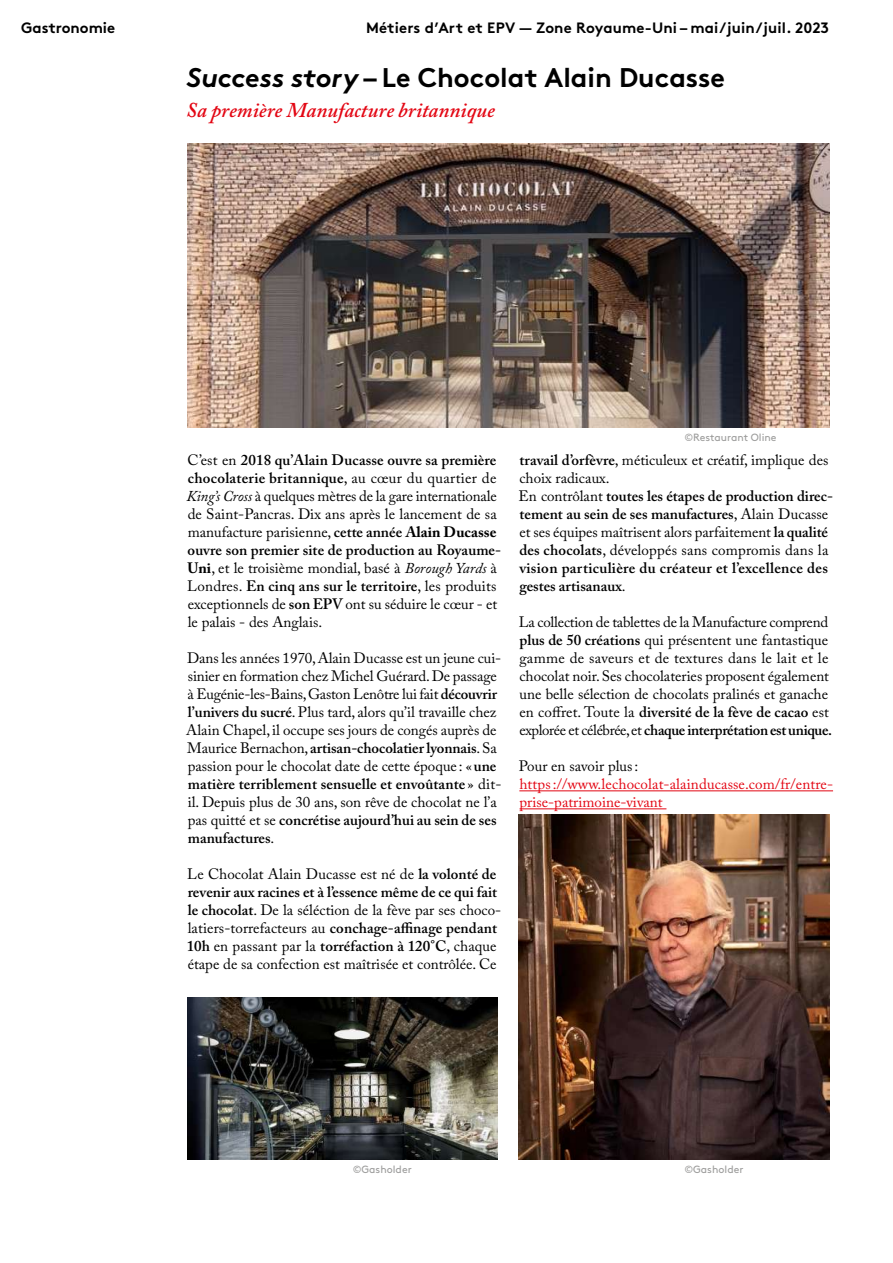
<style>
.page{position:relative;width:893px;height:1263px;background:#fff}
.page>*{position:absolute;margin:0;border:0;box-sizing:border-box;transform-origin:0 0}
.t1{font:700 27px "Brown Std";color:#000}
.t2{font:italic 600 21px "Adobe Caslon Pro";color:#e30613}
.t3{font:15px/18px "Adobe Caslon Pro";color:#000}
.t4{font:600 15px/18px "Adobe Caslon Pro";color:#000}
.t5{font:15px/18px "Adobe Caslon Pro";letter-spacing:.01em;color:#e30613}
.t6{font:700 15px "Brown Std";letter-spacing:.01em;color:#000}
.t7{font:10.5px "Brown Std";color:#9d9d9c}
.s1{font-style:italic}
.s2{font-weight:600}
.s3{font-weight:700}
.s4{font-weight:400}
</style>
<div class="page">
<img style="left:187px;top:143px;width:642px;height:284px">
<hr style="left:519px;top:790px;width:314px;height:1px;background:#e30613">
<hr style="left:520px;top:808px;width:146px;height:1px;background:#e30613">
<img style="left:187px;top:998px;width:310px;height:161px">
<img style="left:519px;top:814px;width:310px;height:345px">
<p class="t6" style="left:21px;top:18px;width:95px">Gastronomie</p>
<p class="t6" style="left:366px;top:18px;width:464px">Métiers d’Art et EPV — Zone Royaume-Uni – mai/juin/juil. 2023</p>
<h1 class="t1" style="left:186px;top:61px;width:540px"><span class="s1">Success story</span> – Le Chocolat Alain Ducasse</h1>
<h2 class="t2" style="left:186px;top:98px;width:310px">Sa première Manufacture britannique</h2>
<p class="t3" style="left:186px;top:451px;width:316px">C’est en <span class="s2">2018 qu’Alain Ducasse ouvre sa première chocolaterie britannique</span>, au cœur du quartier de <span class="s1">King’s Cross</span> à quelques mètres de la gare internationale de Saint-Pancras. Dix ans après le lancement de sa manufacture parisienne, <span class="s2">cette année</span> <span class="s3">Alain Ducasse </span><span class="s2">ouvre son premier site de production au Royaume-</span><span class="s3">Uni</span>, et le troisième mondial, basé à <span class="s1">Borough Yards</span> à Londres. <span class="s2">En cinq ans sur le territoire</span>, les produits exceptionnels de <span class="s2">son EPV</span> ont su séduire le cœur - et le palais - des Anglais.</p>
<p class="t3" style="left:186px;top:649px;width:317px">Dans les années 1970, Alain Ducasse est un jeune cui&shy;sinier en formation chez Michel Guérard. De passage à Eugénie-les-Bains, Gaston Lenôtre lui fait <span class="s2">découvrir l’univers du sucré</span>. Plus tard, alors qu’il travaille chez Alain Chapel, il occupe ses jours de congés auprès de Maurice Bernachon, <span class="s2">artisan-chocolatier lyonnais</span>. Sa passion pour le chocolat date de cette époque : «<span class="s2">une matière terriblement sensuelle et envoûtante</span> » dit&shy;il. Depuis plus de 30 ans, son rêve de chocolat ne l’a pas quitté et se <span class="s2">concrétise aujourd’hui au sein de ses manufactures</span>.</p>
<p class="t3" style="left:187px;top:865px;width:316px">Le Chocolat Alain Ducasse est né de <span class="s2">la volonté de revenir aux racines et à l’essence même de ce qui fait le chocolat</span>. De la séléction de la fève par ses choco&shy;latiers-torrefacteurs au <span class="s2">conchage-affinage pendant 10h</span> en passant par la <span class="s2">torréfaction à 120°C</span>, chaque étape de sa confection est maîtrisée et contrôlée. Ce</p>
<p class="t7" style="left:684px;top:431px;width:94px">©Restaurant Oline</p>
<p class="t4" style="left:519px;top:451px;width:316px">travail d’orfèvre<span class="s4">, méticuleux et créatif, implique des choix radicaux.<br>En contrôlant</span> toutes les étapes de production direc&shy;tement au sein de ses manufactures<span class="s4">, Alain Ducasse et ses équipes maîtrisent alors parfaitement</span> la qualité des chocolats<span class="s4">, développés sans compromis dans la </span>vision particulière du créateur et l’excellence des gestes artisanaux<span class="s4">.</span></p>
<p class="t3" style="left:519px;top:613px;width:315px">La collection de tablettes de la Manufacture comprend <span class="s2">plus de 50 créations</span> qui présentent une fantastique gamme de saveurs et de textures dans le lait et le chocolat noir. Ses chocolateries proposent également une belle sélection de chocolats pralinés et ganache en coffret. Toute la <span class="s2">diversité de la fève de cacao</span> est explorée et célébrée, et <span class="s2">chaque interprétation est unique.</span></p>
<p class="t3" style="left:519px;top:757px;width:121px">Pour en savoir plus:</p>
<p class="t5" style="left:519px;top:775px;width:315px">https://www.lechocolat-alainducasse.com/fr/entre&shy;prise-patrimoine-vivant</p>
<p class="t7" style="left:353px;top:1163px;width:61px">©Gasholder</p>
<p class="t7" style="left:684px;top:1163px;width:61px">©Gasholder</p>
</div>
